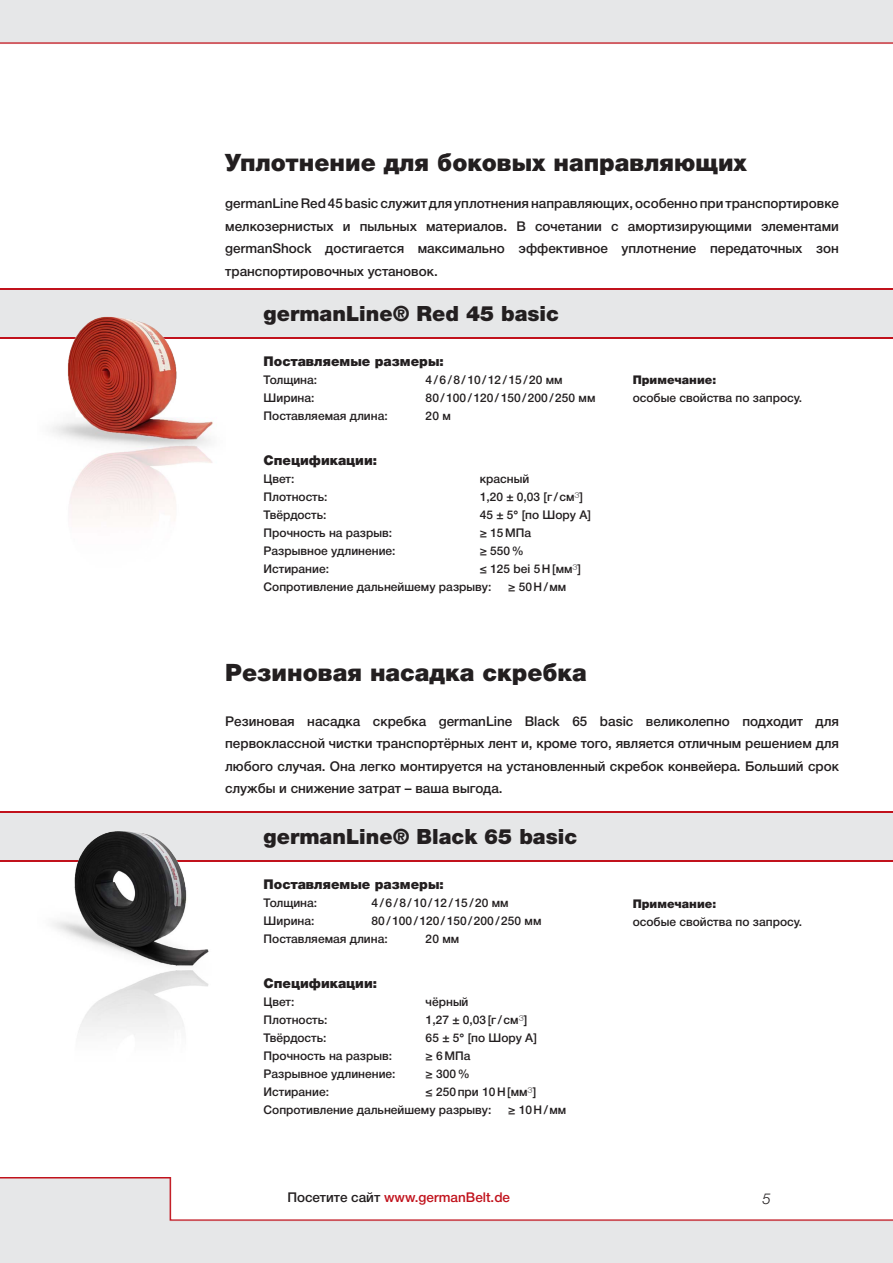
<style>
.page{position:relative;width:893px;height:1263px;background:#fff}
.page>*{position:absolute;margin:0;border:0;box-sizing:border-box;transform-origin:0 0}
.t1{font:900 24px "Helvetica Neue Cyr";color:#231f20}
.t2{font:900 21px "Helvetica Neue LT Pro";color:#231f20}
.t3{font:italic 300 15px "Helvetica Neue LT Pro";color:#231f20}
.t4{font:500 13.5px/22.5px "Helvetica Neue Cyr";color:#231f20;text-align:justify}
.t5{font:900 13.5px "Helvetica Neue Cyr";color:#231f20}
.t6{font:500 13.5px "Helvetica Neue Cyr";color:#c1121c}
.t7{font:500 12px "Helvetica Neue Cyr";color:#231f20}
.t8{font:900 12px "Helvetica Neue Cyr";color:#231f20}
.s1{font-family:"Helvetica Neue LT Pro";font-weight:100;font-stretch:expanded}
.s2{color:#231f20}
</style>
<div class="page">
<div style="left:0;top:0;width:893px;height:44px;background:#e6e7e8"></div>
<img style="left:0;top:1177px;width:893px;height:86px">
<img style="left:0;top:288px;width:893px;height:51px">
<img style="left:38px;top:314px;width:187px;height:207px">
<img style="left:0;top:811px;width:893px;height:51px">
<img style="left:38px;top:828px;width:187px;height:207px">
<p class="t1" style="left:225px;top:149px;width:523px">Уплотнение для боковых направляющих</p>
<p class="t4" style="left:225px;top:193px;width:615px">germanLine Red 45 basic служит для уплотнения направляющих, особенно при транспортировке мелкозернистых и пыльных материалов. В сочетании с амортизирующими элементами germanShock достигается максимально эффективное уплотнение передаточных зон транспортировочных установок.</p>
<p class="t2" style="left:264px;top:301px;width:297px">germanLine® Red 45 basic</p>
<p class="t5" style="left:264px;top:354px;width:182px">Поставляемые размеры:</p>
<p class="t7" style="left:264px;top:373px;width:55px">Толщина:</p>
<p class="t7" style="left:426px;top:373px;width:138px">4/6/8/10/12/15/20 мм</p>
<p class="t7" style="left:264px;top:391px;width:52px">Ширина:</p>
<p class="t7" style="left:426px;top:391px;width:171px">80/100/120/150/200/250 мм</p>
<p class="t7" style="left:264px;top:409px;width:126px">Поставляемая длина:</p>
<p class="t7" style="left:426px;top:409px;width:27px">20 м</p>
<p class="t5" style="left:264px;top:453px;width:115px">Спецификации:</p>
<p class="t7" style="left:264px;top:472px;width:32px">Цвет:</p>
<p class="t7" style="left:480px;top:472px;width:51px">красный</p>
<p class="t7" style="left:264px;top:490px;width:65px">Плотность:</p>
<p class="t7" style="left:480px;top:490px;width:105px">1,20 ± 0,03 [г /см<span class="s1">³</span>]</p>
<p class="t7" style="left:264px;top:508px;width:64px">Твёрдость:</p>
<p class="t7" style="left:480px;top:508px;width:113px">45 ± 5° [по Шору A]</p>
<p class="t7" style="left:264px;top:526px;width:130px">Прочность на разрыв:</p>
<p class="t7" style="left:480px;top:526px;width:53px">≥ 15МПа</p>
<p class="t7" style="left:264px;top:544px;width:133px">Разрывное удлинение:</p>
<p class="t7" style="left:480px;top:544px;width:46px">≥ 550%</p>
<p class="t7" style="left:264px;top:562px;width:67px">Истирание:</p>
<p class="t7" style="left:480px;top:562px;width:103px">≤ 125 bei 5Н[мм<span class="s1">³</span>]</p>
<p class="t7" style="left:264px;top:580px;width:229px">Сопротивление дальнейшему разрыву:</p>
<p class="t7" style="left:508px;top:580px;width:60px">≥ 50Н/мм</p>
<p class="t8" style="left:633px;top:373px;width:85px">Примечание:</p>
<p class="t7" style="left:633px;top:392px;width:171px">особые свойства по запросу.</p>
<p class="t1" style="left:225px;top:659px;width:363px">Резиновая насадка скребка</p>
<p class="t4" style="left:225px;top:710px;width:615px">Резиновая насадка скребка germanLine Black 65 basic великолепно подходит для первоклассной чистки транспортёрных лент и, кроме того, является отличным решением для любого случая. Она легко монтируется на установленный скребок конвейера. Больший срок службы и снижение затрат – ваша выгода.</p>
<p class="t2" style="left:264px;top:824px;width:315px">germanLine® Black 65 basic</p>
<p class="t5" style="left:264px;top:877px;width:182px">Поставляемые размеры:</p>
<p class="t7" style="left:264px;top:896px;width:55px">Толщина:</p>
<p class="t7" style="left:372px;top:896px;width:138px">4/6/8/10/12/15/20 мм</p>
<p class="t7" style="left:264px;top:914px;width:52px">Ширина:</p>
<p class="t7" style="left:372px;top:914px;width:171px">80/100/120/150/200/250 мм</p>
<p class="t7" style="left:264px;top:932px;width:126px">Поставляемая длина:</p>
<p class="t7" style="left:426px;top:932px;width:35px">20 мм</p>
<p class="t5" style="left:264px;top:976px;width:115px">Спецификации:</p>
<p class="t7" style="left:264px;top:995px;width:32px">Цвет:</p>
<p class="t7" style="left:426px;top:995px;width:44px">чёрный</p>
<p class="t7" style="left:264px;top:1013px;width:65px">Плотность:</p>
<p class="t7" style="left:426px;top:1013px;width:103px">1,27 ± 0,03[г /см<span class="s1">³</span>]</p>
<p class="t7" style="left:264px;top:1031px;width:64px">Твёрдость:</p>
<p class="t7" style="left:426px;top:1031px;width:113px">65 ± 5° [по Шору A]</p>
<p class="t7" style="left:264px;top:1049px;width:130px">Прочность на разрыв:</p>
<p class="t7" style="left:426px;top:1049px;width:46px">≥ 6МПа</p>
<p class="t7" style="left:264px;top:1067px;width:133px">Разрывное удлинение:</p>
<p class="t7" style="left:426px;top:1067px;width:46px">≥ 300%</p>
<p class="t7" style="left:264px;top:1085px;width:67px">Истирание:</p>
<p class="t7" style="left:426px;top:1085px;width:112px">≤ 250при 10Н[мм<span class="s1">³</span>]</p>
<p class="t7" style="left:264px;top:1103px;width:229px">Сопротивление дальнейшему разрыву:</p>
<p class="t7" style="left:508px;top:1103px;width:60px">≥ 10Н/мм</p>
<p class="t8" style="left:633px;top:897px;width:85px">Примечание:</p>
<p class="t7" style="left:633px;top:915px;width:171px">особые свойства по запросу.</p>
<p class="t6" style="left:287px;top:1190px;width:224px"><span class="s2">Посетите сайт</span> www.germanBelt.de</p>
<p class="t3" style="left:762px;top:1189px;width:10px">5</p>
</div>
